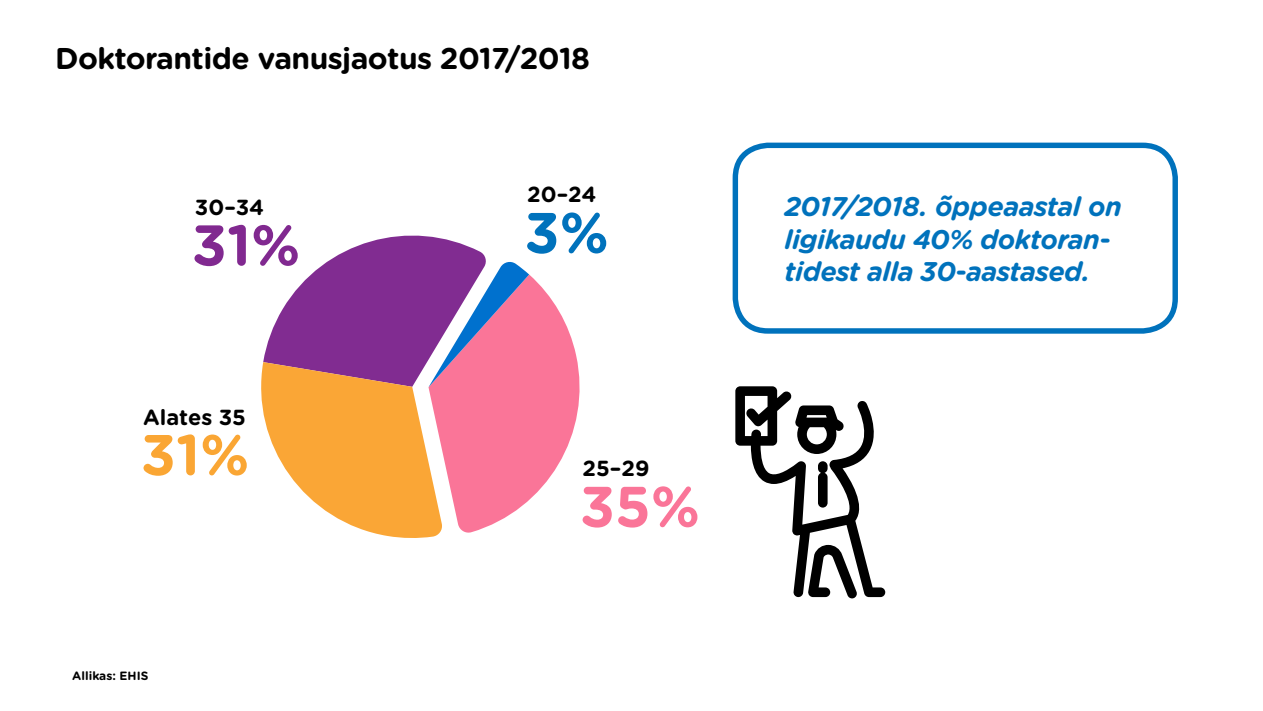
<style>
.page{position:relative;width:1263px;height:711px;background:#fff}
.page>*{position:absolute;margin:0;border:0;box-sizing:border-box;transform-origin:0 0}
.t1{font:700 57.15px "Gotham Rounded";color:#812990}
.t2{font:700 57.15px "Gotham Rounded";color:#fa7598}
.t3{font:700 57.15px "Gotham Rounded";color:#faa634}
.t4{font:700 57.15px "Gotham Rounded";color:#0072bc}
.t5{font:700 30px "Gotham Rounded";letter-spacing:-.02em;color:#000}
.t6{font:italic 700 27px/32.4px "Gotham Rounded";letter-spacing:-.02em;color:#0072bc}
.t7{font:700 21.75px "Gotham Rounded";color:#000}
.t8{font:700 12px "Gotham Rounded";color:#000}
</style>
<div class="page">
<svg style="left:735px;top:386px;width:150px;height:212px"></svg>
<div style="left:733px;top:142px;width:445px;height:191px;border:5px solid #0072bc;border-radius:33px"></div>
<svg style="left:330px;top:235px;width:156px;height:25px;fill:#812c91"></svg>
<svg style="left:529px;top:274px;width:51px;height:226px;fill:#fa7598"></svg>
<svg style="left:261px;top:260px;width:268px;height:278px"></svg>
<p class="t5" style="left:55px;top:36px;width:536px">Doktorantide vanusjaotus 2017/2018</p>
<p class="t7" style="left:195px;top:191px;width:71px">30–34</p>
<h1 class="t1" style="left:191px;top:203px;width:110px">31%</h1>
<p class="t7" style="left:143px;top:400px;width:104px">Alates 35</p>
<h1 class="t3" style="left:140px;top:412px;width:110px">31%</h1>
<p class="t8" style="left:72px;top:666px;width:78px">Allikas: EHIS</p>
<p class="t7" style="left:527px;top:179px;width:71px">20–24</p>
<h1 class="t4" style="left:524px;top:191px;width:86px">3%</h1>
<p class="t7" style="left:583px;top:452px;width:68px">25–29</p>
<h1 class="t2" style="left:579px;top:464px;width:122px">35%</h1>
<p class="t6" style="left:784px;top:189px;width:339px">2017/2018. õppeaastal on ligikaudu 40% doktoran&shy;tidest alla 30-aastased.</p>
</div>
